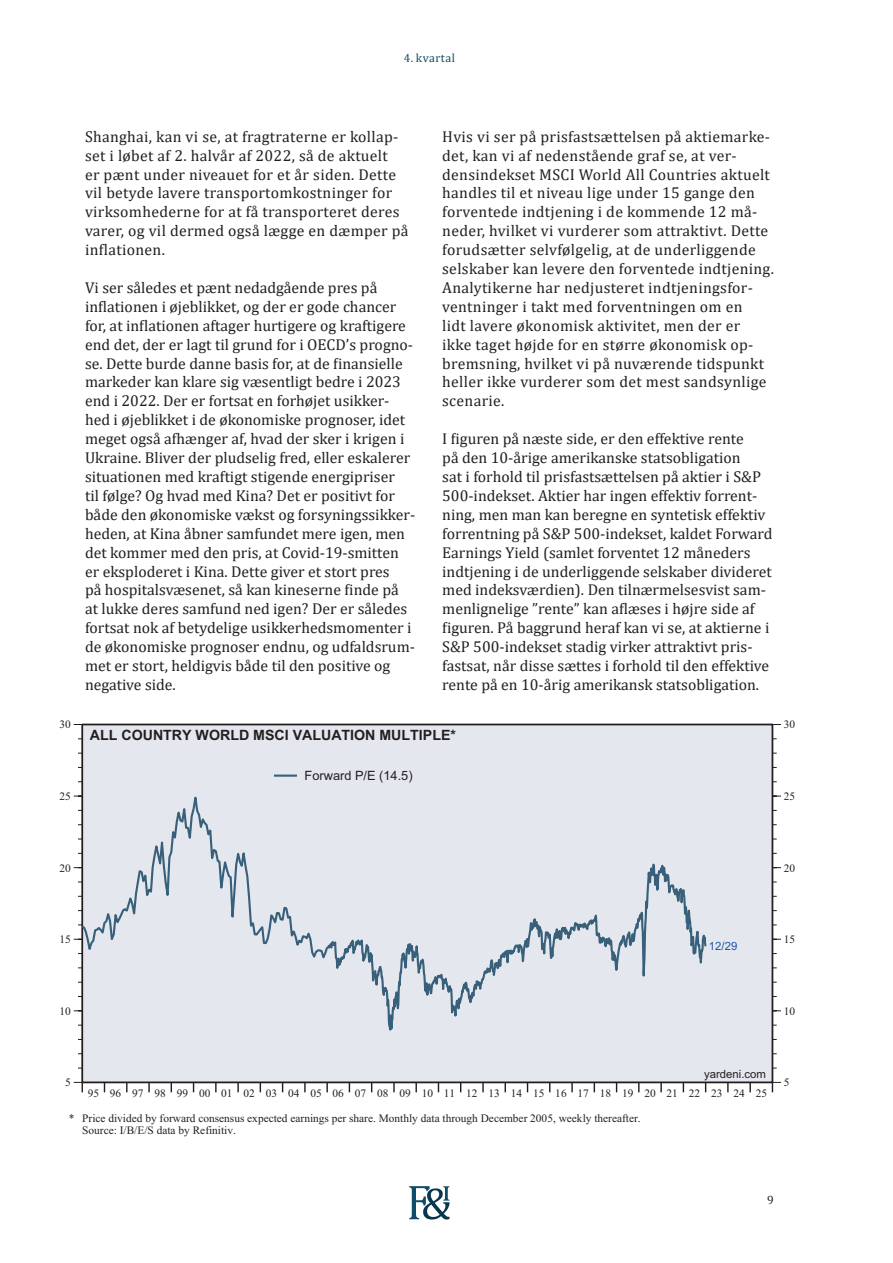
<style>
.page{position:relative;width:893px;height:1263px;background:#fff}
.page>*{position:absolute;margin:0;border:0;box-sizing:border-box;transform-origin:0 0}
.t1{font:15.75px/18.9px "Cambria";color:#231f20}
.t2{font:15.75px/18.9px "Cambria";letter-spacing:.02em;color:#231f20}
.t3{font:700 14.25px "Arial";color:#231f20}
.t4{font:12.75px "Arial";color:#231f20}
.t5{font:12px "Cambria";letter-spacing:.04em;color:#0e4c67}
.t6{font:12px "Cambria";color:#231f20}
.t7{font:11.4px/11.4px "Times New Roman";color:#231f20}
.t8{font:11.4px "Arial";color:#231f20}
.t9{font:11.4px "Arial";color:#2056a6}
</style>
<div class="page">
<svg style="left:409px;top:1186px;width:41px;height:33px"></svg>
<div style="left:82px;top:724px;width:690px;height:358px;background:#e4e7ed"></div>
<svg style="left:326px;top:1083px;width:2px;height:9px"></svg>
<svg style="left:304px;top:1083px;width:2px;height:9px"></svg>
<svg style="left:237px;top:1083px;width:2px;height:9px"></svg>
<svg style="left:215px;top:1083px;width:2px;height:9px"></svg>
<svg style="left:148px;top:1083px;width:2px;height:9px"></svg>
<svg style="left:126px;top:1083px;width:2px;height:9px"></svg>
<svg style="left:571px;top:1083px;width:2px;height:9px"></svg>
<svg style="left:482px;top:1083px;width:2px;height:9px"></svg>
<svg style="left:415px;top:1083px;width:2px;height:9px"></svg>
<svg style="left:393px;top:1083px;width:2px;height:9px"></svg>
<svg style="left:749px;top:1083px;width:2px;height:9px"></svg>
<svg style="left:727px;top:1083px;width:2px;height:9px"></svg>
<svg style="left:660px;top:1083px;width:2px;height:9px"></svg>
<svg style="left:772px;top:1082px;width:9px;height:10px"></svg>
<svg style="left:74px;top:1082px;width:9px;height:10px"></svg>
<div style="left:81px;top:724px;width:692px;height:359px;border:2px solid #231f20"></div>
<svg style="left:79px;top:783px;width:628px;height:279px"></svg>
<hr style="left:274px;top:774px;width:23px;height:3px;background:#38607a">
<p class="t5" style="left:404px;top:50px;width:53px">4. kvartal</p>
<p class="t7" style="left:60px;top:720px;width:13px">30</p>
<p class="t7" style="left:60px;top:792px;width:13px">25</p>
<p class="t2" style="left:85px;top:127px;width:325px">Shanghai, kan vi se, at fragtraterne er kollap&shy;set i løbet af 2. halvår af 2022, så de aktuelt<br>er pænt under niveauet for et år siden. Dette vil betyde lavere transportomkostninger for virksomhederne for at få transporteret deres varer, og vil dermed også lægge en dæmper på inflationen.</p>
<p class="t1" style="left:85px;top:278px;width:332px">Vi ser således et pænt nedadgående pres på inflationen i øjeblikket, og der er gode chancer for, at inflationen aftager hurtigere og kraftigere end det, der er lagt til grund for i OECD’s progno&shy;se. Dette burde danne basis for, at de finansielle markeder kan klare sig væsentligt bedre i 2023 end i 2022. Der er fortsat en forhøjet usikker&shy;hed i øjeblikket i de økonomiske prognoser, idet meget også afhænger af, hvad der sker i krigen i Ukraine. Bliver der pludselig fred, eller eskalerer situationen med kraftigt stigende energipriser<br>til følge? Og hvad med Kina? Det er positivt for både den økonomiske vækst og forsyningssikker&shy;heden, at Kina åbner samfundet mere igen, men det kommer med den pris, at Covid-19-smitten er eksploderet i Kina. Dette giver et stort pres<br>på hospitalsvæsenet, så kan kineserne finde på at lukke deres samfund ned igen? Der er således fortsat nok af betydelige usikkerhedsmomenter i de økonomiske prognoser endnu, og udfaldsrum&shy;met er stort, heldigvis både til den positive og negative side.</p>
<p class="t2" style="left:442px;top:127px;width:333px">Hvis vi ser på prisfastsættelsen på aktiemarke&shy;det, kan vi af nedenstående graf se, at ver&shy;densindekset MSCI World All Countries aktuelt handles til et niveau lige under 15 gange den forventede indtjening i de kommende 12 må&shy;neder, hvilket vi vurderer som attraktivt. Dette forudsætter selvfølgelig, at de underliggende selskaber kan levere den forventede indtjening.<br>Analytikerne har nedjusteret indtjeningsfor&shy;ventninger i takt med forventningen om en<br>lidt lavere økonomisk aktivitet, men der er<br>ikke taget højde for en større økonomisk op&shy;bremsning, hvilket vi på nuværende tidspunkt heller ikke vurderer som det mest sandsynlige scenarie.</p>
<p class="t1" style="left:442px;top:429px;width:332px">I figuren på næste side, er den effektive rente<br>på den 10-årige amerikanske statsobligation<br>sat i forhold til prisfastsættelsen på aktier i S&amp;P 500-indekset. Aktier har ingen effektiv forrent&shy;ning, men man kan beregne en syntetisk effektiv forrentning på S&amp;P 500-indekset, kaldet Forward Earnings Yield (samlet forventet 12 måneders indtjening i de underliggende selskaber divideret med indeksværdien). Den tilnærmelsesvist sam&shy;menlignelige ”rente” kan aflæses i højre side af figuren. På baggrund heraf kan vi se, at aktierne i S&amp;P 500-indekset stadig virker attraktivt pris&shy;fastsat, når disse sættes i forhold til den effektive rente på en 10-årig amerikansk statsobligation.</p>
<p class="t3" style="left:90px;top:725px;width:368px">ALL COUNTRY WORLD MSCI VALUATION MULTIPLE*</p>
<p class="t4" style="left:305px;top:767px;width:109px">Forward P/E (14.5)</p>
<p class="t7" style="left:784px;top:720px;width:13px">30</p>
<p class="t7" style="left:784px;top:792px;width:13px">25</p>
<p class="t7" style="left:60px;top:863px;width:13px">20</p>
<p class="t7" style="left:784px;top:863px;width:13px">20</p>
<p class="t7" style="left:60px;top:935px;width:13px">15</p>
<p class="t9" style="left:709px;top:938px;width:30px">12/29</p>
<p class="t7" style="left:784px;top:935px;width:13px">15</p>
<p class="t7" style="left:60px;top:1006px;width:13px">10</p>
<p class="t7" style="left:784px;top:1006px;width:13px">10</p>
<p class="t7" style="left:65px;top:1078px;width:7px">5</p>
<p class="t8" style="left:704px;top:1066px;width:63px">yardeni.com</p>
<p class="t7" style="left:88px;top:1089px;width:681px">95 96 97 98 99 00 01 02 03 04 05 06 07 08 09 10 11 12 13 14 15 16 17 18 19 20 21 22 23 24 25</p>
<p class="t7" style="left:82px;top:1114px;width:560px;text-indent:-13px">* Price divided by forward consensus expected earnings per share. Monthly data through December 2005, weekly thereafter.<br>Source: I/B/E/S data by Refinitiv.</p>
<p class="t7" style="left:784px;top:1078px;width:7px">5</p>
<p class="t6" style="left:767px;top:1193px;width:8px">9</p>
</div>
